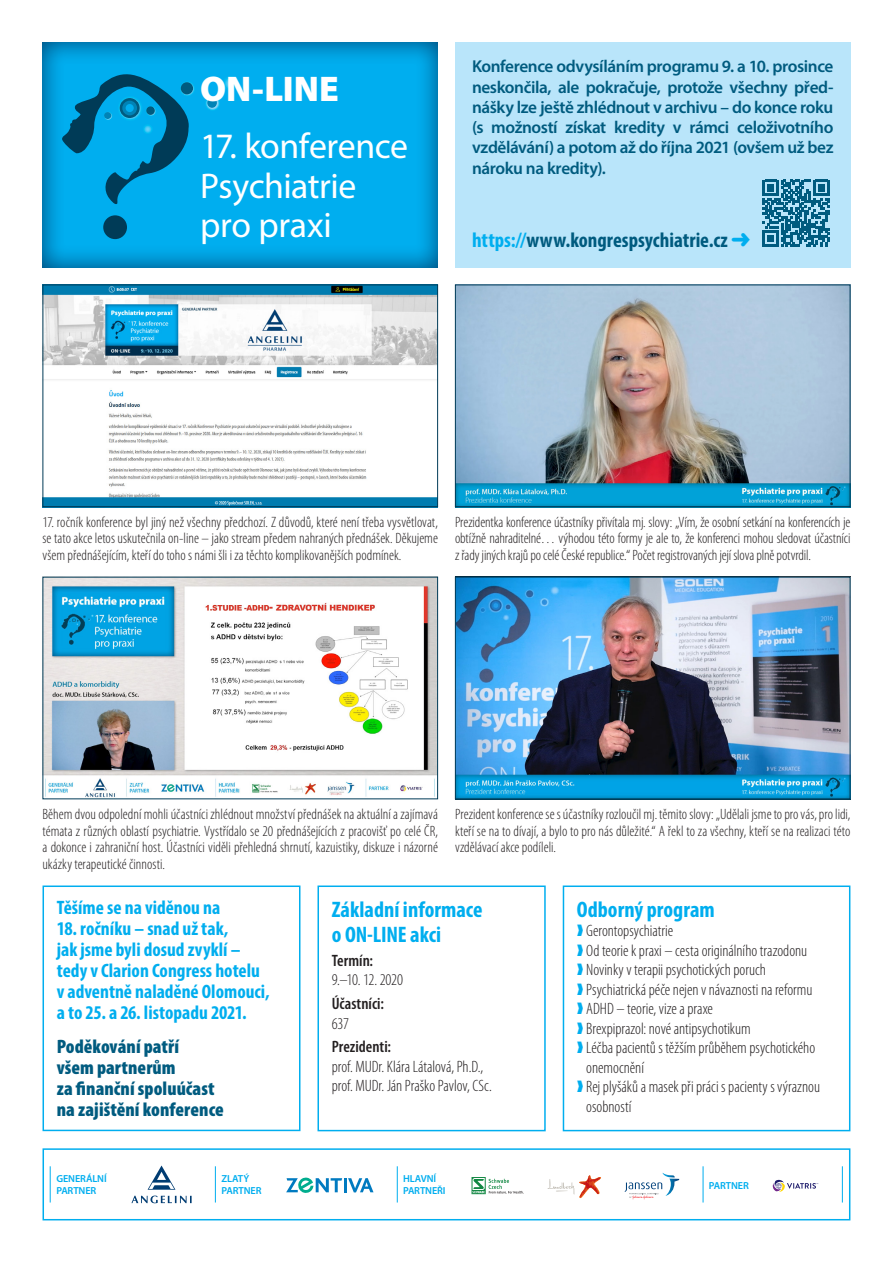
<style>
.page{position:relative;width:893px;height:1263px;background:#fff}
.page>*{position:absolute;margin:0;border:0;box-sizing:border-box;transform-origin:0 0}
.t1{font:35.85px/39.2px "Myriad Pro";letter-spacing:-.01em;color:#fff}
.t2{font:900 35.85px "Myriad Pro";color:#fff}
.popiska_obr{font:700 condensed 22.5px/25.5px "Myriad Pro";color:#00aeef}
.popiska_obr-2{font:700 condensed 21px "Myriad Pro";color:#005b7f}
.popiska_obr-3{font:700 condensed 19.5px/21px "Myriad Pro";color:#00aeef}
.popiska_obr-4{font:900 condensed 19.5px/21px "Myriad Pro";letter-spacing:.005em;color:#005b7f}
.t3{font:600 17.25px/20.2px "Myriad Pro";letter-spacing:-.025em;color:#005b7f;text-align:justify}
.popiska_obr-5{font:300 condensed 16.5px/19.5px "Myriad Pro";color:#231f20}
.popiska_obr-6{font:600 condensed 16.5px/19.5px "Myriad Pro";letter-spacing:.005em;color:#231f20}
.popiska_obr-7{font:300 condensed 15px/16.5px "Myriad Pro";color:#231f20;text-align:justify}
.t4{font:600 10.2px/11.9px "Myriad Pro";letter-spacing:-.01em;color:#00aeef}
.s1{color:#00aeef}
.s2{font-family:"Free Serif";font-weight:400;font-stretch:normal;color:#00aeef}
.s3{font-weight:600}
.s4{font-weight:300}
</style>
<div class="page">
<img style="left:45px;top:287px;width:391px;height:218px">
<div style="left:43px;top:285px;width:395px;height:222px;border:1px solid #003b57"></div>
<img style="left:457px;top:287px;width:391px;height:218px">
<div style="left:455px;top:285px;width:395px;height:222px;border:1px solid #003b57"></div>
<div style="left:455px;top:43px;width:395px;height:225px;background:#b9e5fa"></div>
<img style="left:45px;top:579px;width:391px;height:218px">
<img style="left:457px;top:579px;width:391px;height:218px">
<div style="left:455px;top:577px;width:395px;height:222px;border:1px solid #003b57"></div>
<div style="left:317px;top:885px;width:229px;height:246px;border:2px solid #00aeef"></div>
<div style="left:43px;top:885px;width:257px;height:246px;border:2px solid #00aeef"></div>
<div style="left:563px;top:885px;width:287px;height:246px;border:2px solid #00aeef"></div>
<hr style="left:842px;top:1166px;width:1px;height:36px;background:#00aeef">
<hr style="left:50px;top:1166px;width:1px;height:36px;background:#00aeef">
<hr style="left:215px;top:1166px;width:1px;height:36px;background:#00aeef">
<hr style="left:397px;top:1166px;width:1px;height:36px;background:#00aeef">
<hr style="left:703px;top:1166px;width:1px;height:36px;background:#00aeef">
<hr style="left:850px;top:1159px;width:1px;height:50px;background:#00aeef">
<svg style="left:131px;top:1165px;width:61px;height:38px"></svg>
<hr style="left:344px;top:1178px;width:3px;height:14px;background:#007ac0">
<svg style="left:348px;top:1178px;width:25px;height:14px"></svg>
<svg style="left:286px;top:1177px;width:56px;height:16px"></svg>
<svg style="left:471px;top:1177px;width:53px;height:17px"></svg>
<svg style="left:547px;top:1175px;width:54px;height:23px"></svg>
<svg style="left:625px;top:1172px;width:54px;height:27px"></svg>
<svg style="left:773px;top:1180px;width:45px;height:12px"></svg>
<div style="left:43px;top:1148px;width:807px;height:72px;border:2px solid #00aeef"></div>
<svg style="left:762px;top:180px;width:67px;height:67px"></svg>
<div style="left:39px;top:39px;width:401px;height:230px;background:#003b57;opacity:.8"></div>
<div style="left:103px;top:215px;width:24px;height:24px;background:#003b57;border-radius:50%"></div>
<svg style="left:178px;top:80px;width:18px;height:17px"></svg>
<div style="left:181px;top:82px;width:12px;height:12px;background:#005b7f;border-radius:50%"></div>
<svg style="left:203px;top:94px;width:18px;height:17px"></svg>
<div style="left:207px;top:98px;width:10px;height:10px;background:#0083b6;border-radius:50%"></div>
<svg style="left:221px;top:74px;width:17px;height:18px"></svg>
<svg style="left:62px;top:70px;width:127px;height:134px;background:#008ec5"></svg>
<p class="t2" style="left:200px;top:65px;width:140px">ON-LINE</p>
<p class="t1" style="left:200px;top:126px;width:209px">17. konference<br>Psychiatrie pro praxi</p>
<p class="t3" style="left:472px;top:56px;width:363px">Konference odvysíláním programu 9. a 10. prosince neskončila, ale pokračuje, protože všechny před&shy;nášky lze ještě zhlédnout v archivu – do konce roku (s možností získat kredity v rámci celoživotního vzdělávání) a potom až do října 2021 (ovšem už bez nároku na kredity).</p>
<p class="popiska_obr-2" style="left:472px;top:227px;width:280px"><span class="s1">https://</span>www.kongrespsychiatrie.cz <span class="s2">➜</span></p>
<p class="popiska_obr-7" style="left:43px;top:513px;width:397px">17. ročník konference byl jiný než všechny předchozí. Z důvodů, které není třeba vysvětlovat, se tato akce letos uskutečnila on‑line – jako stream předem nahraných přednášek. Děkujeme všem přednášejícím, kteří do toho s námi šli i za těchto komplikovanějších podmínek.</p>
<p class="popiska_obr-7" style="left:455px;top:513px;width:397px">Prezidentka konference účastníky přivítala mj. slovy: „Vím, že osobní setkání na konferencích je obtížně nahraditelné… výhodou této formy je ale to, že konferenci mohou sledovat účastníci zřady jiných krajů po celé České republice.“ Počet registrovaných její slova plně potvrdil.</p>
<p class="popiska_obr-7" style="left:43px;top:806px;width:397px">Během dvou odpolední mohli účastníci zhlédnout množství přednášek na aktuální a zajímavá témata z různých oblastí psychiatrie. Vystřídalo se 20 přednášejících z pracovišť po celé ČR, a dokonce i zahraniční host. Účastníci viděli přehledná shrnutí, kazuistiky, diskuze i názorné ukázky terapeutické činnosti.</p>
<p class="popiska_obr-7" style="left:455px;top:806px;width:397px">Prezident konference se súčastníky rozloučil mj. těmito slovy: „Udělali jsme to pro vás, pro lidi, kteří se na to dívají, a bylo to pro nás důležité.“ A řekl to za všechny, kteří se na realizaci této vzdělávací akce podíleli.</p>
<p class="popiska_obr-3" style="left:57px;top:897px;width:165px">Těšíme se na viděnou na</p>
<p class="popiska_obr-3" style="left:57px;top:918px;width:214px">18. ročníku – snad už tak,<br>jak jsme byli dosud zvyklí – tedy v Clarion Congress hotelu v adventně naladěné Olomouci, a to 25. a 26. listopadu 2021.</p>
<p class="popiska_obr-4" style="left:57px;top:1035px;width:169px">Poděkování patří<br>všem partnerům<br>za finanční spoluúčast na zajištění konference</p>
<p class="popiska_obr" style="left:332px;top:896px;width:152px">Základní informace o ON‑LINE akci</p>
<p class="popiska_obr-5" style="left:332px;top:950px;width:73px"><span class="s3">Termín:<br></span>9.–10. 12. 2020</p>
<p class="popiska_obr-6" style="left:332px;top:994px;width:54px">Účastníci:<br><span class="s4">637</span></p>
<p class="popiska_obr-5" style="left:332px;top:1037px;width:162px"><span class="s3">Prezidenti:<br></span>prof. MUDr. Klára Látalová, Ph.D., prof. MUDr. Ján Praško Pavlov, CSc.</p>
<p class="popiska_obr" style="left:577px;top:896px;width:139px">Odborný program</p>
<p class="popiska_obr-5" style="left:577px;top:921px;width:98px"><span class="s2">❱</span> Gerontopsychiatrie</p>
<p class="popiska_obr-5" style="left:577px;top:940px;width:232px"><span class="s2">❱</span> Od teorie k praxi – cesta originálního trazodonu</p>
<p class="popiska_obr-5" style="left:577px;top:960px;width:190px"><span class="s2">❱</span> Novinky v terapii psychotických poruch</p>
<p class="popiska_obr-5" style="left:577px;top:979px;width:237px"><span class="s2">❱</span> Psychiatrická péče nejen v návaznosti na reformu</p>
<p class="popiska_obr-5" style="left:577px;top:999px;width:137px"><span class="s2">❱</span> ADHD – teorie, vize a praxe</p>
<p class="popiska_obr-5" style="left:577px;top:1018px;width:175px"><span class="s2">❱</span> Brexpiprazol: nové antipsychotikum</p>
<p class="popiska_obr-5" style="left:586px;top:1038px;width:230px;text-indent:-9px"><span class="s2">❱</span> Léčba pacientů s těžším průběhem psychotického onemocnění</p>
<p class="popiska_obr-5" style="left:586px;top:1077px;width:235px;text-indent:-9px"><span class="s2">❱</span> Rej plyšáků a masek při práci spacienty svýraznou osobností</p>
<p class="t4" style="left:56px;top:1173px;width:52px">GENERÁLNÍ<br>PARTNER</p>
<p class="t4" style="left:222px;top:1173px;width:42px">ZLATÝ<br>PARTNER</p>
<p class="t4" style="left:403px;top:1173px;width:44px">HLAVNÍ<br>PARTNEŘI</p>
<p class="t4" style="left:709px;top:1179px;width:42px">PARTNER</p>
</div>
